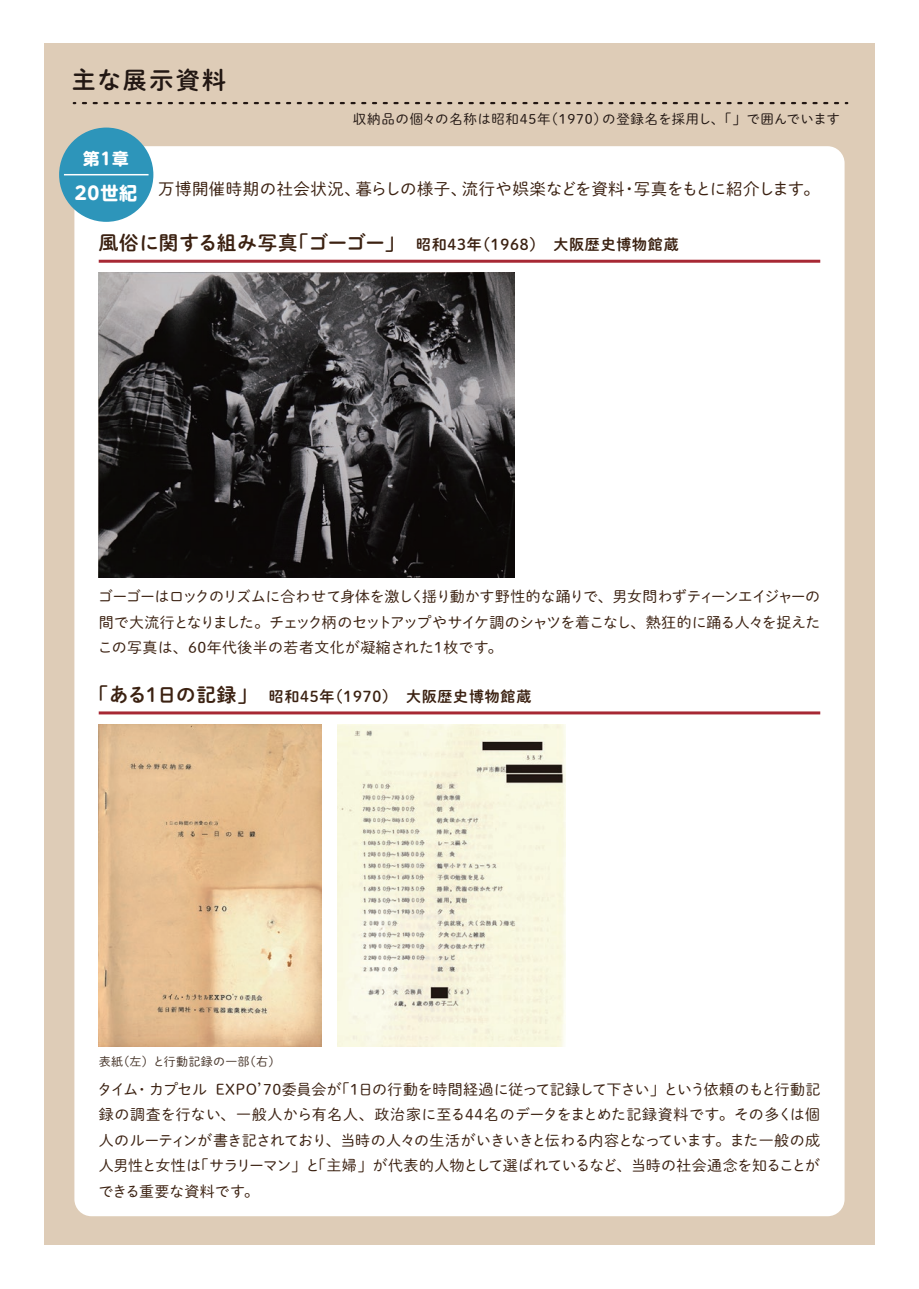
<style>
.page{position:relative;width:919px;height:1289px;background:#fff}
.page>*{position:absolute;margin:0;border:0;box-sizing:border-box;transform-origin:0 0}
.t1{font:24px "P Shuei M Go Std B";letter-spacing:.1em;color:#221713}
.t2{font:700 18px "UD Shin M Go Pro";color:#fff}
.t3{font:16.5px "P Shuei M Go Std L";letter-spacing:.025em;color:#3b2111}
.t4{font:700 16.5px "UD Shin M Go Pro";color:#fff}
.t5{font:15px/25.5px "P Shuei M Go Std L";color:#3b2111;text-align:justify}
.t6{font:15px "P Shuei M Go Std B";letter-spacing:.05em;color:#3b2111}
.t7{font:13.5px "P Shuei M Go Std L";letter-spacing:.05em;color:#221713}
.t8{font:12px "P Shuei M Go Std L";letter-spacing:.025em;color:#46352a}
.s1{font-size:19.5px}
</style>
<div class="page">
<div style="left:44px;top:44px;width:830px;height:1201px;background:#deccb7"></div>
<svg style="left:83px;top:102px;width:764px;height:2px"></svg>
<div style="left:74px;top:146px;width:770px;height:1070px;background:#fff;border-radius:17px"></div>
<img style="left:99px;top:272px;width:415px;height:305px">
<img style="left:99px;top:724px;width:223px;height:322px">
<img style="left:337px;top:724px;width:228px;height:322px">
<div style="left:59px;top:128px;width:94px;height:94px;background:#2d95ba;border-radius:50%"></div>
<hr style="left:64px;top:174px;width:84px;height:1px;background:#fff">
<hr style="left:99px;top:260px;width:721px;height:3px;background:#a72834">
<hr style="left:99px;top:711px;width:721px;height:3px;background:#a72834">
<h1 class="t1" style="left:72px;top:62px;width:156px">主な展示資料</h1>
<p class="t7" style="left:353px;top:109px;width:488px">収納品の個々の名称は昭和45年（1970）の登録名を採用し、「」で囲んでいます</p>
<p class="t4" style="left:83px;top:145px;width:47px">第1章</p>
<p class="t2" style="left:75px;top:178px;width:64px">20世紀</p>
<p class="t6" style="left:99px;top:233px;width:581px"><span class="s1">風俗に関する組み写真「ゴーゴー」　</span>昭和43年（1968）　大阪歴史博物館蔵</p>
<p class="t3" style="left:158px;top:177px;width:663px">万博開催時期の社会状況、暮らしの様子、流行や娯楽などを資料・写真をもとに紹介します。</p>
<p class="t5" style="left:98px;top:583px;width:724px">ゴーゴーはロックのリズムに合わせて身体を激しく揺り動かす野性的な踊りで、男女問わずティーンエイジャーの間で大流行となりました。チェック柄のセットアップやサイケ調のシャツを着こなし、熱狂的に踊る人々を捉えたこの写真は、60年代後半の若者文化が凝縮された1枚です。</p>
<p class="t6" style="left:89px;top:685px;width:444px"><span class="s1">「ある1日の記録」　</span>昭和45年（1970）　大阪歴史博物館蔵</p>
<p class="t8" style="left:99px;top:1052px;width:183px">表紙（左）と行動記録の一部（右）</p>
<p class="t5" style="left:97px;top:1075px;width:724px">タイム・カプセル EXPOʼ70委員会が「1日の行動を時間経過に従って記録して下さい」という依頼のもと行動記録の調査を行ない、一般人から有名人、政治家に至る44名のデータをまとめた記録資料です。その多くは個人のルーティンが書き記されており、当時の人々の生活がいきいきと伝わる内容となっています。また一般の成人男性と女性は「サラリーマン」と「主婦」が代表的人物として選ばれているなど、当時の社会通念を知ることができる重要な資料です。</p>
</div>
